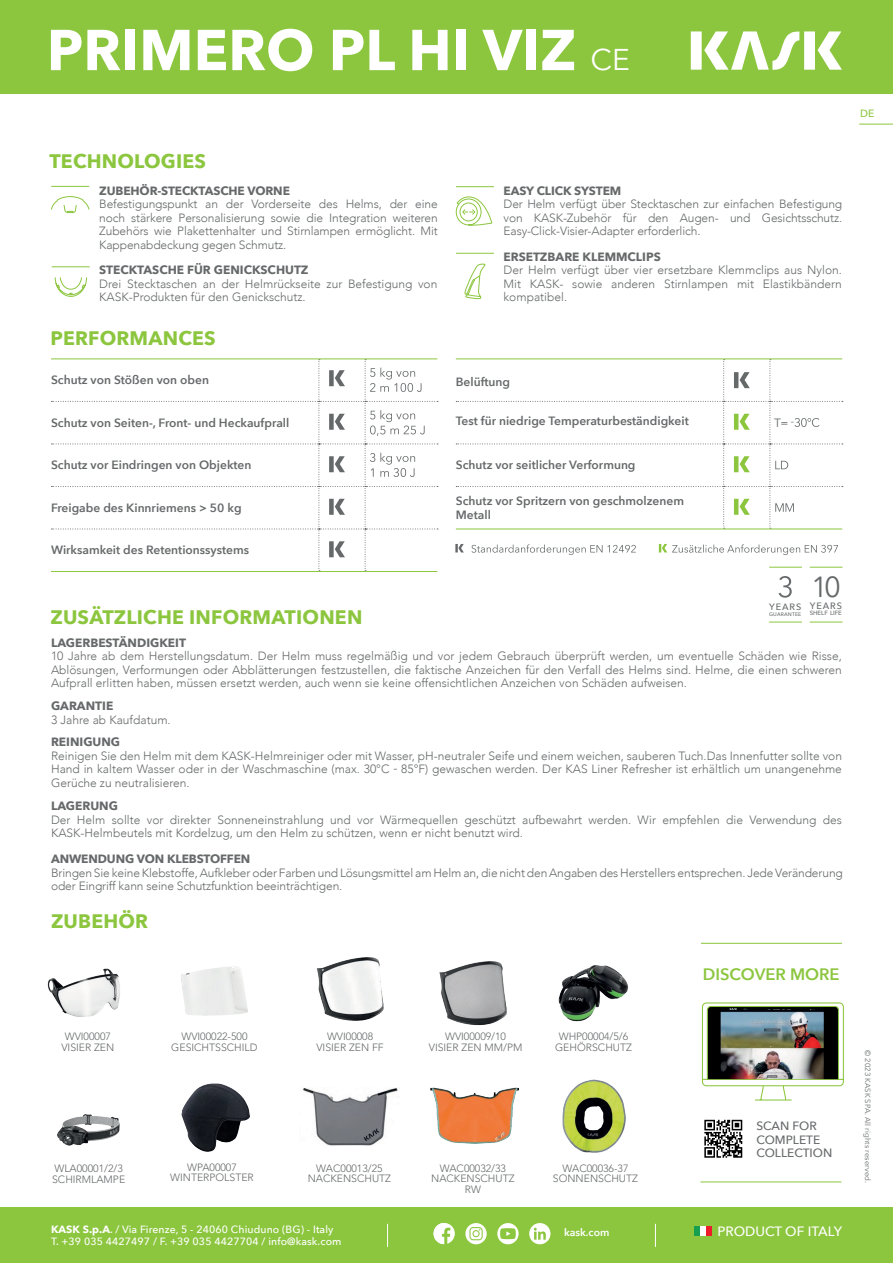
<style>
.page{position:relative;width:893px;height:1263px;background:#fff}
.page>*{position:absolute;margin:0;border:0;box-sizing:border-box;transform-origin:0 0}
.t1{font:700 57px "Avenir Next";color:#fff}
.t2{font:29.1px "Avenir Next";color:#66696a}
.t3{font:700 19.5px "Avenir Next";letter-spacing:.01em;color:#8cc63e}
.t4{font:600 16.5px "Avenir Next";color:#8cc63e}
.t5{font:500 13.5px "Avenir Next";color:#fff}
.t6{font:300 12px/13.5px "Avenir";color:#66696a;text-align:justify}
.t7{font:600 12px/14.4px "Avenir Next";color:#66696a}
.t8{font:700 12px "Avenir Next";color:#66696a}
.t9{font:500 12px/13.5px "Avenir Next";color:#66696a}
.t10{font:12px "Avenir Next";color:#66696a}
.t11{font:300 10.5px/10.5px "Avenir LT Std";color:#66696a;text-align:center}
.t12{font:500 10.5px/12.6px "Avenir Next";letter-spacing:.01em;color:#fff}
.t13{font:600 10.5px "Avenir Next";color:#fff}
.t14{font:500 10.5px "Avenir Next";color:#8cc63e}
.t15{font:500 9.15px "Avenir Next";letter-spacing:.1em;color:#66696a}
.t16{font:7.65px "Avenir Next";letter-spacing:.01em;color:#66696a}
.t17{font:500 6.15px "Avenir Next";color:#66696a}
.t18{font:500 5.1px "Avenir Next";letter-spacing:.035em;color:#66696a}
.s1{font-weight:400;font-size:30px}
.s2{font-weight:700}
</style>
<div class="page">
<div style="left:0;top:1208px;width:893px;height:55px;background:#8cc63e"></div>
<svg style="left:387px;top:1224px;width:1px;height:23px"></svg>
<svg style="left:655px;top:1224px;width:1px;height:23px"></svg>
<svg style="left:443px;top:1223px;width:12px;height:21px"></svg>
<svg style="left:434px;top:1223px;width:9px;height:21px"></svg>
<svg style="left:465px;top:1223px;width:22px;height:21px"></svg>
<svg style="left:497px;top:1223px;width:22px;height:21px"></svg>
<svg style="left:529px;top:1223px;width:21px;height:21px"></svg>
<div style="left:694px;top:1227px;width:6px;height:9px;background:#169f4e"></div>
<div style="left:700px;top:1227px;width:6px;height:9px;background:#fff"></div>
<div style="left:706px;top:1227px;width:6px;height:9px;background:#ec1d29"></div>
<hr style="left:700px;top:1181px;width:141px;height:1px;background:#8cc63e">
<hr style="left:701px;top:943px;width:141px;height:1px;background:#8cc63e">
<img style="left:701px;top:1002px;width:143px;height:99px">
<svg style="left:704px;top:1119px;width:39px;height:39px"></svg>
<svg style="left:704px;top:1120px;width:38px;height:38px"></svg>
<div style="left:0;top:0;width:893px;height:94px;background:#8cc63e"></div>
<svg style="left:691px;top:31px;width:151px;height:39px"></svg>
<hr style="left:859px;top:124px;width:34px;height:1px;background:#8cc63e">
<hr style="left:456px;top:186px;width:38px;height:1px;background:#8cc63e">
<svg style="left:455px;top:196px;width:38px;height:30px"></svg>
<hr style="left:456px;top:253px;width:38px;height:1px;background:#8cc63e">
<svg style="left:465px;top:263px;width:21px;height:36px"></svg>
<hr style="left:52px;top:266px;width:38px;height:1px;background:#8cc63e">
<svg style="left:54px;top:277px;width:33px;height:20px"></svg>
<hr style="left:51px;top:186px;width:38px;height:1px;background:#8cc63e">
<svg style="left:51px;top:196px;width:39px;height:17px"></svg>
<hr style="left:810px;top:567px;width:32px;height:1px;background:#8cc63e">
<hr style="left:810px;top:622px;width:32px;height:1px;background:#8cc63e">
<hr style="left:769px;top:567px;width:33px;height:1px;background:#8cc63e">
<hr style="left:769px;top:622px;width:33px;height:1px;background:#8cc63e">
<svg style="left:779px;top:576px;width:13px;height:22px"></svg>
<hr style="left:456px;top:358px;width:268px;height:1px;background:#8cc63e">
<hr style="left:724px;top:358px;width:46px;height:1px;background:#8cc63e">
<hr style="left:770px;top:358px;width:72px;height:1px;background:#8cc63e">
<hr style="left:456px;top:529px;width:268px;height:1px;background:#8cc63e">
<hr style="left:724px;top:529px;width:46px;height:1px;background:#8cc63e">
<hr style="left:770px;top:529px;width:72px;height:1px;background:#8cc63e">
<svg style="left:456px;top:359px;width:387px;height:170px"></svg>
<svg style="left:659px;top:544px;width:179px;height:11px"></svg>
<hr style="left:51px;top:358px;width:268px;height:1px;background:#8cc63e">
<hr style="left:319px;top:358px;width:46px;height:1px;background:#8cc63e">
<hr style="left:365px;top:358px;width:72px;height:1px;background:#8cc63e">
<hr style="left:51px;top:571px;width:268px;height:1px;background:#8cc63e">
<hr style="left:319px;top:571px;width:46px;height:1px;background:#8cc63e">
<hr style="left:365px;top:571px;width:72px;height:1px;background:#8cc63e">
<svg style="left:51px;top:359px;width:387px;height:212px"></svg>
<svg style="left:455px;top:544px;width:9px;height:8px"></svg>
<svg style="left:471px;top:544px;width:165px;height:11px"></svg>
<img style="left:562px;top:1079px;width:64px;height:74px">
<img style="left:430px;top:1087px;width:89px;height:57px">
<img style="left:303px;top:1087px;width:95px;height:59px">
<img style="left:181px;top:1083px;width:69px;height:69px">
<img style="left:57px;top:1114px;width:63px;height:32px">
<img style="left:558px;top:965px;width:70px;height:57px">
<img style="left:439px;top:961px;width:68px;height:65px">
<img style="left:317px;top:957px;width:67px;height:64px">
<img style="left:47px;top:968px;width:73px;height:49px">
<img style="left:181px;top:966px;width:67px;height:50px">
<h1 class="t1" style="left:47px;top:1px;width:585px">PRIMERO PL HI VIZ <span class="s1">CE</span></h1>
<h3 class="t3" style="left:49px;top:144px;width:158px">TECHNOLOGIES</h3>
<p class="t8" style="left:99px;top:180px;width:192px">ZUBEHÖR-STECKTASCHE VORNE</p>
<p class="t6" style="left:99px;top:197px;width:340px">Befestigungspunkt an der Vorderseite des Helms, der eine noch stärkere Personalisierung sowie die Integration weiteren Zubehörs wie Plakettenhalter und Stirnlampen ermöglicht. Mit Kappenabdeckung gegen Schmutz.</p>
<p class="t8" style="left:99px;top:260px;width:211px">STECKTASCHE FÜR GENICKSCHUTZ</p>
<p class="t6" style="left:99px;top:277px;width:340px">Drei Stecktaschen an der Helmrückseite zur Befestigung von<br>KASK-Produkten für den Genickschutz.</p>
<h3 class="t3" style="left:51px;top:321px;width:167px">PERFORMANCES</h3>
<p class="t7" style="left:51px;top:372px;width:159px">Schutz von Stößen von oben</p>
<p class="t7" style="left:51px;top:415px;width:240px">Schutz von Seiten-, Front- und Heckaufprall</p>
<p class="t7" style="left:51px;top:458px;width:202px">Schutz vor Eindringen von Objekten</p>
<p class="t7" style="left:51px;top:500px;width:192px">Freigabe des Kinnriemens &gt; 50 kg</p>
<p class="t7" style="left:51px;top:543px;width:199px">Wirksamkeit des Retentionssystems</p>
<p class="t8" style="left:504px;top:180px;width:119px">EASY CLICK SYSTEM</p>
<p class="t6" style="left:504px;top:197px;width:340px">Der Helm verfügt über Stecktaschen zur einfachen Befestigung von KASK-Zubehör für den Augen- und Gesichtsschutz.<br>Easy-Click-Visier-Adapter erforderlich.</p>
<p class="t8" style="left:504px;top:246px;width:159px">ERSETZBARE KLEMMCLIPS</p>
<p class="t6" style="left:504px;top:263px;width:340px">Der Helm verfügt über vier ersetzbare Klemmclips aus Nylon.<br>Mit KASK- sowie anderen Stirnlampen mit Elastikbändern kompatibel.</p>
<p class="t7" style="left:456px;top:374px;width:56px">Belüftung</p>
<p class="t7" style="left:456px;top:414px;width:234px">Test für niedrige Temperaturbeständigkeit</p>
<p class="t10" style="left:774px;top:412px;width:22px">T=-</p>
<p class="t7" style="left:456px;top:458px;width:181px">Schutz vor seitlicher Verformung</p>
<p class="t7" style="left:456px;top:493px;width:230px">Schutz vor Spritzern von geschmolzenem<br>Metall</p>
<h2 class="t2" style="left:811px;top:562px;width:31px">10</h2>
<p class="t15" style="left:810px;top:598px;width:34px">YEARS</p>
<p class="t17" style="left:810px;top:608px;width:34px">SHELF LIFE</p>
<p class="t15" style="left:769px;top:599px;width:34px">YEARS</p>
<p class="t18" style="left:769px;top:610px;width:34px">GUARANTEE</p>
<h3 class="t3" style="left:50px;top:601px;width:313px">ZUSÄTZLICHE INFORMATIONEN</h3>
<p class="t8" style="left:51px;top:632px;width:136px">LAGERBESTÄNDIGKEIT</p>
<p class="t6" style="left:51px;top:649px;width:792px">10 Jahre ab dem Herstellungsdatum. Der Helm muss regelmäßig und vor jedem Gebrauch überprüft werden, um eventuelle Schäden wie Risse, Ablösungen, Verformungen oder Abblätterungen festzustellen, die faktische Anzeichen für den Verfall des Helms sind. Helme, die einen schweren Aufprall erlitten haben, müssen ersetzt werden, auch wenn sie keine offensichtlichen Anzeichen von Schäden aufweisen.</p>
<p class="t8" style="left:51px;top:696px;width:64px">GARANTIE</p>
<p class="t6" style="left:51px;top:713px;width:121px">3 Jahre ab Kaufdatum.</p>
<p class="t8" style="left:51px;top:732px;width:71px">REINIGUNG</p>
<p class="t6" style="left:51px;top:749px;width:792px">Reinigen Sie den Helm mit dem KASK-Helmreiniger oder mit Wasser, pH-neutraler Seife und einem weichen, sauberen Tuch.Das Innenfutter sollte von Hand in kaltem Wasser oder in der Waschmaschine (max. 30°C - 85°F) gewaschen werden. Der KAS Liner Refresher ist erhältlich um unangenehme Gerüche zu neutralisieren.</p>
<p class="t8" style="left:51px;top:795px;width:68px">LAGERUNG</p>
<p class="t6" style="left:51px;top:813px;width:792px">Der Helm sollte vor direkter Sonneneinstrahlung und vor Wärmequellen geschützt aufbewahrt werden. Wir empfehlen die Verwendung des<br>KASK-Helmbeutels mit Kordelzug, um den Helm zu schützen, wenn er nicht benutzt wird.</p>
<p class="t8" style="left:51px;top:848px;width:201px">ANWENDUNG VON KLEBSTOFFEN</p>
<p class="t6" style="left:51px;top:866px;width:793px">Bringen Sie keine Klebstoffe, Aufkleber oder Farben und Lösungsmittel am Helm an, die nicht den Angaben des Herstellers entsprechen. Jede Veränderung oder Eingriff kann seine Schutzfunktion beeinträchtigen.</p>
<h3 class="t3" style="left:51px;top:904px;width:99px">ZUBEHÖR</h3>
<h3 class="t4" style="left:703px;top:960px;width:138px">DISCOVER MORE</h3>
<p class="t14" style="left:860px;top:105px;width:16px">DE</p>
<p class="t11" style="left:61px;top:1031px;width:54px">WVI00007<br>VISIER ZEN</p>
<p class="t11" style="left:171px;top:1031px;width:88px">WVI00022-500<br>GESICHTSSCHILD</p>
<p class="t11" style="left:316px;top:1031px;width:69px">WVI00008<br>VISIER ZEN FF</p>
<p class="t11" style="left:429px;top:1031px;width:95px">WVI00009/10<br>VISIER ZEN MM/PM</p>
<p class="t11" style="left:555px;top:1031px;width:78px">WHP00004/5/6<br>GEHÖRSCHUTZ</p>
<p class="t11" style="left:52px;top:1163px;width:75px;text-align:left">WLA00001/2/3<br>SCHIRMLAMPE</p>
<p class="t11" style="left:170px;top:1162px;width:85px">WPA00007<br>WINTERPOLSTER</p>
<p class="t11" style="left:308px;top:1163px;width:85px">WAC00013/25<br>NACKENSCHUTZ</p>
<p class="t11" style="left:431px;top:1163px;width:85px">WAC00032/33<br>NACKENSCHUTZ<br>RW</p>
<p class="t11" style="left:553px;top:1163px;width:87px">WAC00036-37<br>SONNENSCHUTZ</p>
<p class="t12" style="left:51px;top:1222px;width:292px"><span class="s2">KASK S.p.A</span>. / Via Firenze, 5 - 24060 Chiuduno (BG) - Italy<br>T. +39 035 4427497 / F. +39 035 4427704 / info@kask.com</p>
<p class="t13" style="left:564px;top:1223px;width:47px">kask.com</p>
<p class="t9" style="left:756px;top:1119px;width:77px">SCAN FOR<br>COMPLETE<br>COLLECTION</p>
<p class="t5" style="left:717px;top:1220px;width:126px">PRODUCT OF ITALY</p>
<p class="t16" style="left:874px;top:1050px;width:134px;rotate:90deg">© 2023 KASK SPA. All rights reserved.</p>
</div>
